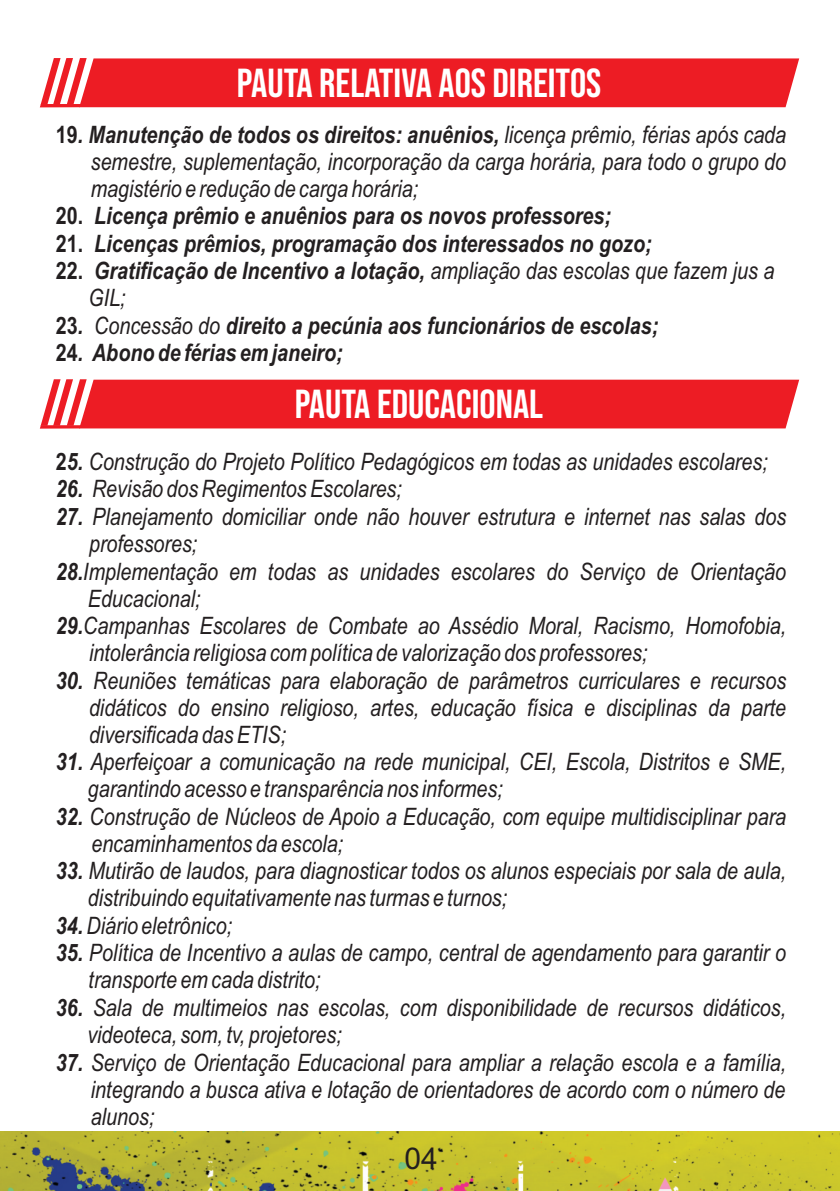
<style>
.page{position:relative;width:840px;height:1191px;background:#fff}
.page>*{position:absolute;margin:0;border:0;box-sizing:border-box;transform-origin:0 0}
.t1{font:40.4px "Bebas Neue";color:#fff}
.t2{font:30px "Arial";color:#231f20}
.t3{font:italic 24px/27px "Arial Narrow";color:#231f20}
.t4{font:italic 700 24px "Arial Narrow";color:#231f20}
.s1{font-weight:700;font-style:normal}
.s2{font-weight:700}
.s3{font-style:normal}
.s4{font-weight:400}
</style>
<div class="page">
<img style="left:0;top:1131px;width:839px;height:60px">
<div style="left:40px;top:58px;width:758px;height:49px;background:#ed1c24"></div>
<div style="left:40px;top:379px;width:758px;height:49px;background:#ed1c24"></div>
<h1 class="t1" style="left:237px;top:67px;width:365px">PAUTA RELATIVA AOS DIREITOS</h1>
<p class="t3" style="left:91px;top:123px;width:696px;text-align:justify;text-indent:-35px"><span class="s1">19</span><span class="s2">. Manutenção de todos os direitos: anuênios,</span> licença prêmio, férias após cada semestre, suplementação, incorporação da carga horária, para todo o grupo do magistério e redução de carga horária;</p>
<p class="t4" style="left:56px;top:207px;width:556px"><span class="s3">20.</span> Licença prêmio e anuênios para os novos professores;</p>
<p class="t4" style="left:56px;top:234px;width:597px"><span class="s3">21.</span> Licenças prêmios, programação dos interessados no gozo;</p>
<p class="t3" style="left:88px;top:259px;width:686px;text-indent:-33px"><span class="s1">22.</span> <span class="s2">Gratificação de Incentivo a lotação,</span> ampliação das escolas que fazem jus a<br>GIL;</p>
<p class="t4" style="left:56px;top:316px;width:603px"><span class="s3">23</span>. <span class="s4">Concessão do</span> direito a pecúnia aos funcionários de escolas;</p>
<p class="t4" style="left:56px;top:344px;width:288px"><span class="s3">24</span>. Abono de férias em janeiro;</p>
<h1 class="t1" style="left:294px;top:388px;width:250px">PAUTA EDUCACIONAL</h1>
<p class="t3" style="left:56px;top:450px;width:713px"><span class="s1">2</span><span class="s2">5.</span> Construção do Projeto Político Pedagógicos em todas as unidades escolares;</p>
<p class="t3" style="left:56px;top:477px;width:347px"><span class="s2">26.</span> Revisão dos Regimentos Escolares;</p>
<p class="t3" style="left:56px;top:505px;width:731px"><span class="s2">27.</span> Planejamento domiciliar onde não houver estrutura e internet nas salas dos</p>
<p class="t3" style="left:89px;top:532px;width:110px">professores;</p>
<p class="t3" style="left:56px;top:560px;width:731px"><span class="s2">28.</span>Implementação em todas as unidades escolares do Serviço de Orientação</p>
<p class="t3" style="left:88px;top:587px;width:114px">Educacional;</p>
<p class="t3" style="left:56px;top:614px;width:731px"><span class="s2">29.</span>Campanhas Escolares de Combate ao Assédio Moral, Racismo, Homofobia,</p>
<p class="t3" style="left:89px;top:641px;width:559px">intolerância religiosa com política de valorização dos professores;</p>
<p class="t3" style="left:89px;top:669px;width:698px;text-align:justify;text-indent:-33px"><span class="s2">30.</span> Reuniões temáticas para elaboração de parâmetros curriculares e recursos didáticos do ensino religioso, artes, educação física e disciplinas da parte diversificada das ETIS;</p>
<p class="t3" style="left:88px;top:750px;width:699px;text-indent:-32px"><span class="s2">31.</span> Aperfeiçoar a comunicação na rede municipal, CEI, Escola, Distritos e SME, garantindo acesso e transparência nos informes;</p>
<p class="t3" style="left:91px;top:805px;width:696px;text-indent:-35px"><span class="s2">32.</span> Construção de Núcleos de Apoio a Educação, com equipe multidisciplinar para encaminhamentos da escola;</p>
<p class="t3" style="left:56px;top:859px;width:731px"><span class="s2">33.</span> Mutirão de laudos, para diagnosticar todos os alunos especiais por sala de aula,</p>
<p class="t3" style="left:88px;top:886px;width:421px">distribuindo equitativamente nas turmas e turnos;</p>
<p class="t3" style="left:56px;top:914px;width:178px"><span class="s2">34.</span>Diário eletrônico;</p>
<p class="t3" style="left:88px;top:941px;width:698px;text-indent:-33px"><span class="s2">35.</span> Política de Incentivo a aulas de campo, central de agendamento para garantir o transporte em cada distrito;</p>
<p class="t3" style="left:87px;top:996px;width:700px;text-indent:-31px"><span class="s2">36.</span> Sala de multimeios nas escolas, com disponibilidade de recursos didáticos, videoteca, som, tv, projetores;</p>
<p class="t3" style="left:91px;top:1050px;width:696px;text-align:justify;text-indent:-35px"><span class="s2">37.</span> Serviço de Orientação Educacional para ampliar a relação escola e a família, integrando a busca ativa e lotação de orientadores de acordo com o número de alunos;</p>
<p class="t2" style="left:404px;top:1147px;width:35px">04</p>
</div>
